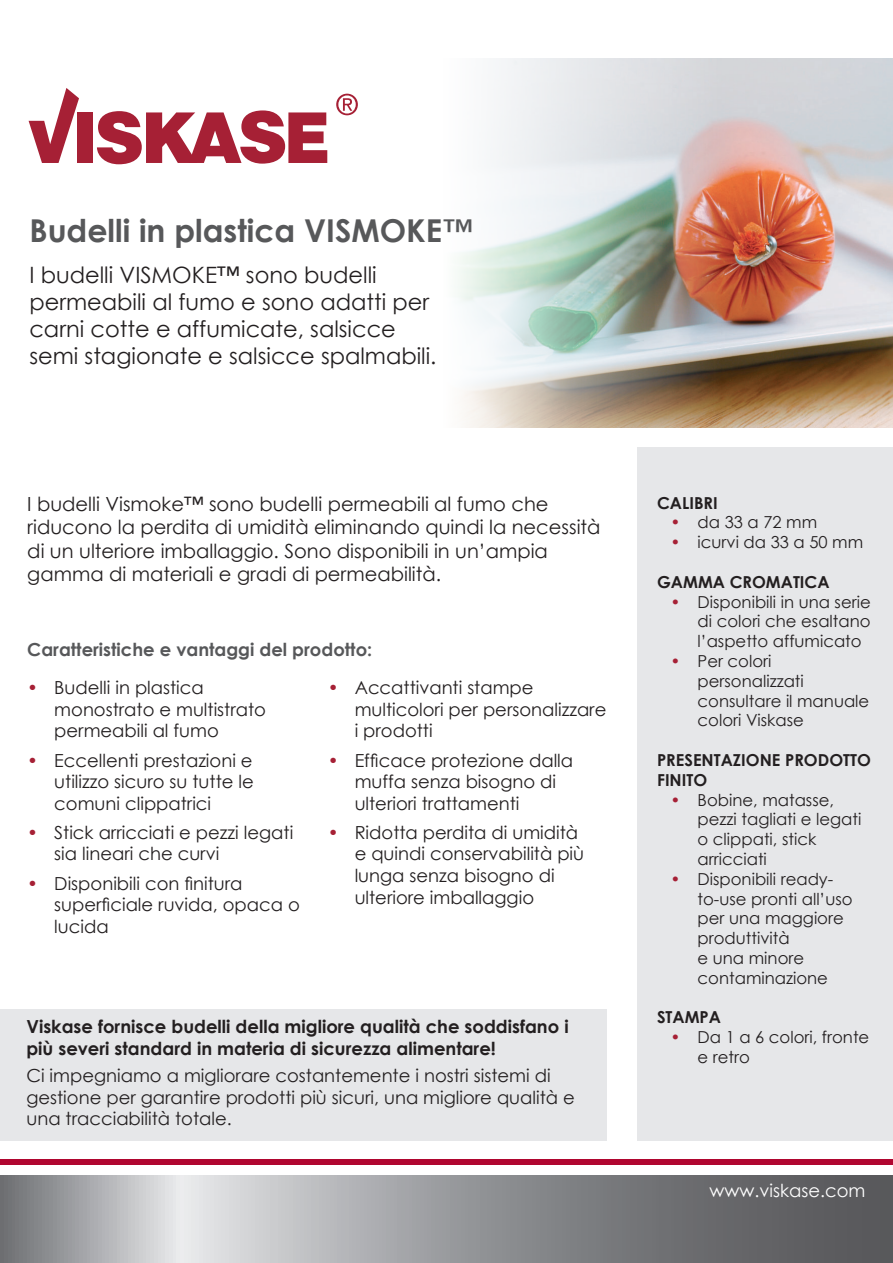
<style>
.page{position:relative;width:893px;height:1263px;background:#fff}
.page>*{position:absolute;margin:0;border:0;box-sizing:border-box;transform-origin:0 0}
.t1{font:700 31.5px "Century Gothic";color:#57585a}
.t2{font:22.5px/27px "Century Gothic";color:#231f20}
.t3{font:19.5px/23.4px "Century Gothic";color:#231f20}
.t4{font:18px/21.6px "Century Gothic";color:#231f20}
.t5{font:700 18px/21.6px "Century Gothic";color:#231f20}
.t6{font:700 18px "Century Gothic";color:#57585a}
.t7{font:18px "Century Gothic";color:#fff}
.t8{font:16.5px/19.8px "Century Gothic";color:#231f20}
.t9{font:700 16.5px/19.8px "Century Gothic";color:#231f20}
.s1{color:#a62035}
</style>
<div class="page">
<img style="left:755px;top:59px;width:138px;height:369px">
<img style="left:457px;top:58px;width:298px;height:370px">
<div style="left:637px;top:448px;width:256px;height:693px;background:#e6e7e9"></div>
<svg style="left:0;top:1175px;width:893px;height:88px;background:#949598"></svg>
<div style="left:0;top:1159px;width:893px;height:5px;background:#b00630"></div>
<div style="left:77px;top:112px;width:15px;height:51px;background:#a62035"></div>
<svg style="left:29px;top:88px;width:50px;height:75px"></svg>
<svg style="left:336px;top:94px;width:22px;height:21px"></svg>
<svg style="left:97px;top:110px;width:230px;height:54px"></svg>
<div style="left:0;top:1009px;width:607px;height:132px;background:#e6e7e9"></div>
<svg style="left:870px;top:1236px;width:8px;height:27px"></svg>
<p class="t1" style="left:29px;top:207px;width:446px">Budelli in plastica VISMOKE™</p>
<p class="t2" style="left:29px;top:261px;width:409px">I budelli VISMOKE™ sono budelli permeabili al fumo e sono adatti per carni cotte e affumicate, salsicce semi stagionate e salsicce spalmabili.</p>
<p class="t3" style="left:27px;top:492px;width:575px">I budelli Vismoke™ sono budelli permeabili al fumo che riducono la perdita di umidità eliminando quindi la necessità di un ulteriore imballaggio. Sono disponibili in un’ampia gamma di materiali e gradi di permeabilità.</p>
<p class="t6" style="left:27px;top:635px;width:346px">Caratteristiche e vantaggi del prodotto:</p>
<p class="t4" style="left:54px;top:677px;width:213px;text-indent:-27px"><span class="s1">•</span> Budelli in plastica monostrato e multistrato permeabili al fumo</p>
<p class="t4" style="left:54px;top:749px;width:201px;text-align:justify;text-indent:-27px"><span class="s1">•</span> Eccellenti prestazioni e utilizzo sicuro su tutte le comuni clippatrici</p>
<p class="t4" style="left:54px;top:821px;width:240px;text-indent:-27px"><span class="s1">•</span> Stick arricciati e pezzi legati sia lineari che curvi</p>
<p class="t4" style="left:54px;top:872px;width:247px;text-indent:-27px"><span class="s1">•</span> Disponibili con finitura superficiale ruvida, opaca o lucida</p>
<p class="t4" style="left:355px;top:677px;width:253px;text-indent:-27px"><span class="s1">•</span> Accattivanti stampe multicolori per personalizzare i prodotti</p>
<p class="t4" style="left:355px;top:749px;width:220px;text-indent:-27px"><span class="s1">•</span> Efficace protezione dalla muffa senza bisogno di ulteriori trattamenti</p>
<p class="t4" style="left:355px;top:821px;width:231px;text-indent:-27px"><span class="s1">•</span> Ridotta perdita di umidità e quindi conservabilità più lunga senza bisogno di ulteriore imballaggio</p>
<p class="t5" style="left:26px;top:1015px;width:544px">Viskase fornisce budelli della migliore qualità che soddisfano i più severi standard in materia di sicurezza alimentare!</p>
<p class="t4" style="left:26px;top:1064px;width:550px">Ci impegniamo a migliorare costantemente i nostri sistemi di gestione per garantire prodotti più sicuri, una migliore qualità e una tracciabilità totale.</p>
<p class="t9" style="left:657px;top:492px;width:62px">CALIBRI</p>
<p class="t8" style="left:670px;top:512px;width:148px"><span class="s1">•</span> da 33 a 72 mm</p>
<p class="t8" style="left:670px;top:532px;width:194px"><span class="s1">•</span> icurvi da 33 a 50 mm</p>
<p class="t9" style="left:657px;top:571px;width:174px">GAMMA CROMATICA</p>
<p class="t8" style="left:697px;top:591px;width:175px;text-align:justify;text-indent:-27px"><span class="s1">•</span> Disponibili in una serie di colori che esaltano l’aspetto affumicato</p>
<p class="t8" style="left:697px;top:651px;width:173px;text-indent:-27px"><span class="s1">•</span> Per colori personalizzati consultare il manuale colori Viskase</p>
<p class="t9" style="left:657px;top:749px;width:215px">PRESENTAZIONE PRODOTTO<br>FINITO</p>
<p class="t8" style="left:697px;top:789px;width:165px;text-indent:-27px"><span class="s1">•</span> Bobine, matasse, pezzi tagliati e legati o clippati, stick arricciati</p>
<p class="t8" style="left:697px;top:869px;width:157px;text-indent:-27px"><span class="s1">•</span> Disponibili ready&shy;to-use pronti all’uso per una maggiore produttività<br>e una minore contaminazione</p>
<p class="t9" style="left:657px;top:1007px;width:66px">STAMPA</p>
<p class="t8" style="left:697px;top:1027px;width:173px;text-indent:-27px"><span class="s1">•</span> Da 1 a 6 colori, fronte e retro</p>
<p class="t7" style="left:710px;top:1178px;width:157px">www.viskase.com</p>
</div>
